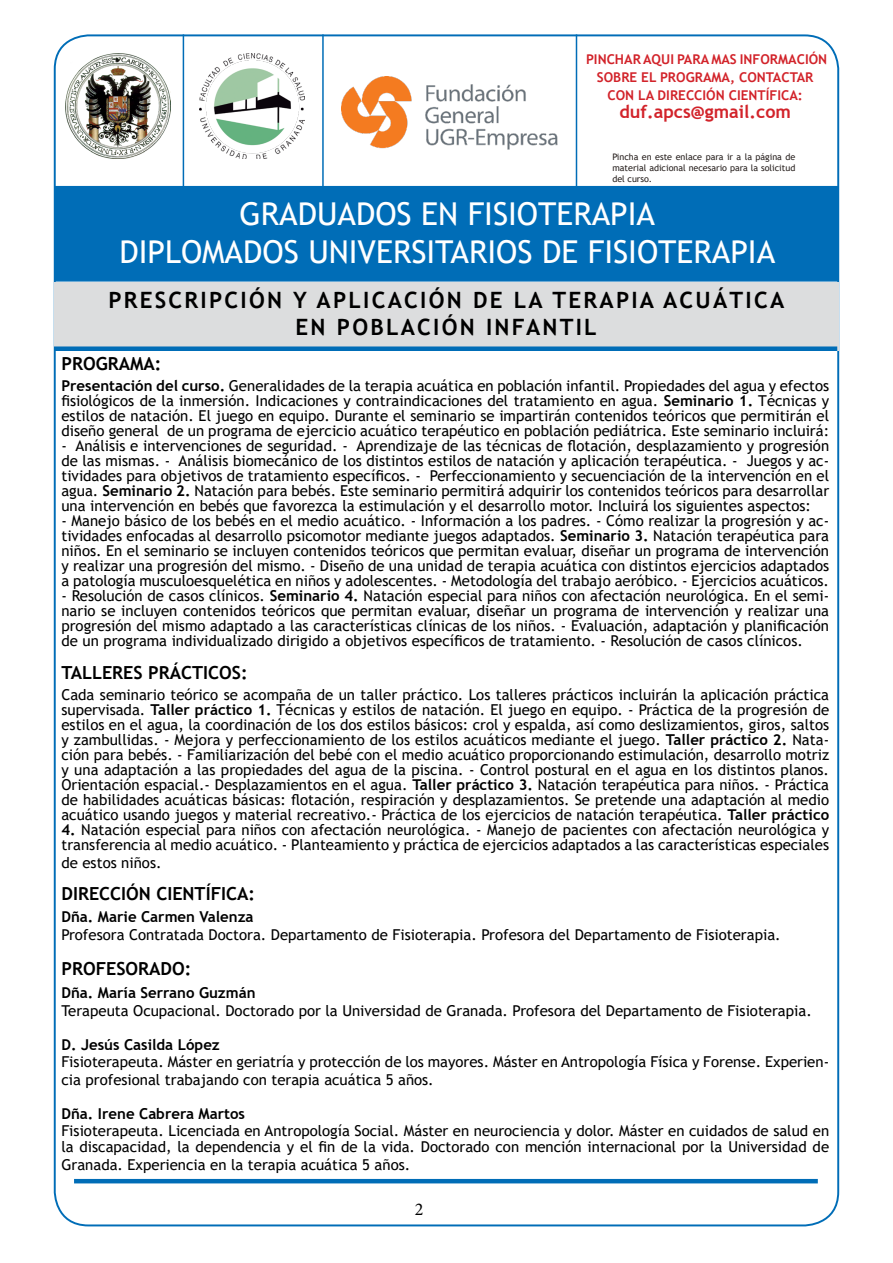
<style>
.page{position:relative;width:893px;height:1263px;background:#fff}
.page>*{position:absolute;margin:0;border:0;box-sizing:border-box;transform-origin:0 0}
.t1{font:31.5px/37.8px "Trebuchet MS";color:#fff;text-align:center}
.t2{font:700 22.5px/27px "Trebuchet MS";letter-spacing:.1em;color:#000;text-align:center}
.t3{font:700 18px "Trebuchet MS";color:#000}
.t4{font:700 18px "Trebuchet MS";color:#d2232a}
.t5{font:18px "Minion Pro";color:#000}
.t6{font:15px/15px "Trebuchet MS";color:#000;text-align:justify}
.t7{font:700 15px "Trebuchet MS";color:#000}
.t8{font:700 13.5px/18px "Trebuchet MS";color:#d2232a;text-align:center}
.t9{font:9px/10.8px "Trebuchet MS";color:#28211f;text-align:justify}
.s1{font-weight:700}
</style>
<div class="page">
<hr style="left:74px;top:1179px;width:744px;height:4px;background:#006db7">
<div style="left:54px;top:186px;width:785px;height:96px;background:#006db7;border:2px solid #006db7"></div>
<img style="left:341px;top:76px;width:217px;height:74px">
<img style="left:200px;top:54px;width:105px;height:105px">
<img style="left:66px;top:54px;width:105px;height:105px">
<hr style="left:183px;top:34px;width:1px;height:160px;background:#006db7">
<hr style="left:322px;top:34px;width:2px;height:157px;background:#006db7">
<hr style="left:576px;top:34px;width:1px;height:157px;background:#006db7">
<div style="left:54px;top:282px;width:785px;height:69px;background:#dcddde"></div>
<div style="left:54px;top:346px;width:783px;height:5px;background:#006db7"></div>
<p class="t8" style="left:586px;top:50px;width:243px">PINCHAR AQUI PARA MAS INFORMACIÓN<br>SOBRE EL PROGRAMA, CONTACTAR<br>CON LA DIRECCIÓN CIENTÍFICA:</p>
<p class="t4" style="left:619px;top:100px;width:173px">duf.apcs@gmail.com</p>
<p class="t9" style="left:612px;top:152px;width:185px">Pincha en este enlace para ir a la página de material adicional necesario para la solicitud del curso.</p>
<h1 class="t1" style="left:119px;top:195px;width:657px">GRADUADOS EN FISIOTERAPIA<br>DIPLOMADOS UNIVERSITARIOS DE FISIOTERAPIA</h1>
<h2 class="t2" style="left:108px;top:286px;width:677px">PRESCRIPCIÓN Y APLICACIÓN DE LA TERAPIA ACUÁTICA<br>EN POBLACIÓN INFANTIL</h2>
<p class="t3" style="left:61px;top:353px;width:102px">PROGRAMA:</p>
<p class="t6" style="left:61px;top:378px;width:769px"><span class="s1">Presentación del curso.</span> Generalidades de la terapia acuática en población infantil. Propiedades del agua y efectos fisiológicos de la inmersión. Indicaciones y contraindicaciones del tratamiento en agua. <span class="s1">Seminario 1.</span> Técnicas y estilos de natación. El juego en equipo. Durante el seminario se impartirán contenidos teóricos que permitirán el diseño general de un programa de ejercicio acuático terapéutico en población pediátrica. Este seminario incluirá:</p>
<p class="t6" style="left:61px;top:438px;width:769px">- Análisis e intervenciones de seguridad. - Aprendizaje de las técnicas de flotación, desplazamiento y progresión de las mismas. - Análisis biomecánico de los distintos estilos de natación y aplicación terapéutica. - Juegos y ac&shy;tividades para objetivos de tratamiento específicos. - Perfeccionamiento y secuenciación de la intervención en el agua. <span class="s1">Seminario 2.</span> Natación para bebés. Este seminario permitirá adquirir los contenidos teóricos para desarrollar una intervención en bebés que favorezca la estimulación y el desarrollo motor. Incluirá los siguientes aspectos:</p>
<p class="t6" style="left:61px;top:513px;width:769px">- Manejo básico de los bebés en el medio acuático. - Información a los padres. - Cómo realizar la progresión y ac&shy;tividades enfocadas al desarrollo psicomotor mediante juegos adaptados. <span class="s1">Seminario 3.</span> Natación terapéutica para niños. En el seminario se incluyen contenidos teóricos que permitan evaluar, diseñar un programa de intervención y realizar una progresión del mismo. - Diseño de una unidad de terapia acuática con distintos ejercicios adaptados a patología musculoesquelética en niños y adolescentes. - Metodología del trabajo aeróbico. - Ejercicios acuáticos.</p>
<p class="t6" style="left:61px;top:588px;width:769px">- Resolución de casos clínicos. <span class="s1">Seminario 4.</span> Natación especial para niños con afectación neurológica. En el semi&shy;nario se incluyen contenidos teóricos que permitan evaluar, diseñar un programa de intervención y realizar una progresión del mismo adaptado a las características clínicas de los niños. - Evaluación, adaptación y planificación de un programa individualizado dirigido a objetivos específicos de tratamiento. - Resolución de casos clínicos.</p>
<p class="t3" style="left:61px;top:661px;width:188px">TALLERES PRÁCTICOS:</p>
<p class="t6" style="left:61px;top:687px;width:769px">Cada seminario teórico se acompaña de un taller práctico. Los talleres prácticos incluirán la aplicación práctica supervisada. <span class="s1">Taller práctico 1.</span> Técnicas y estilos de natación. El juego en equipo. - Práctica de la progresión de estilos en el agua, la coordinación de los dos estilos básicos: crol y espalda, así como deslizamientos, giros, saltos y zambullidas. - Mejora y perfeccionamiento de los estilos acuáticos mediante el juego. <span class="s1">Taller práctico 2.</span> Nata&shy;ción para bebés. - Familiarización del bebé con el medio acuático proporcionando estimulación, desarrollo motriz y una adaptación a las propiedades del agua de la piscina. - Control postural en el agua en los distintos planos.<br>Orientación espacial.- Desplazamientos en el agua. <span class="s1">Taller práctico 3.</span> Natación terapéutica para niños. - Práctica de habilidades acuáticas básicas: flotación, respiración y desplazamientos. Se pretende una adaptación al medio acuático usando juegos y material recreativo.- Práctica de los ejercicios de natación terapéutica. <span class="s1">Taller práctico</span></p>
<p class="t6" style="left:61px;top:822px;width:769px"><span class="s1">4.</span> Natación especial para niños con afectación neurológica. - Manejo de pacientes con afectación neurológica y transferencia al medio acuático. - Planteamiento y práctica de ejercicios adaptados a las características especiales</p>
<p class="t6" style="left:61px;top:855px;width:102px">de estos niños.</p>
<p class="t3" style="left:61px;top:882px;width:195px">DIRECCIÓN CIENTÍFICA:</p>
<p class="t7" style="left:61px;top:907px;width:194px">Dña. Marie Carmen Valenza</p>
<p class="t6" style="left:61px;top:927px;width:721px">Profesora Contratada Doctora. Departamento de Fisioterapia. Profesora del Departamento de Fisioterapia.</p>
<p class="t3" style="left:61px;top:958px;width:132px">PROFESORADO:</p>
<p class="t7" style="left:61px;top:983px;width:196px">Dña. María Serrano Guzmán</p>
<p class="t6" style="left:61px;top:1003px;width:752px">Terapeuta Ocupacional. Doctorado por la Universidad de Granada. Profesora del Departamento de Fisioterapia.</p>
<p class="t7" style="left:61px;top:1036px;width:160px">D. Jesús Casilda López</p>
<p class="t6" style="left:61px;top:1052px;width:769px;line-height:18px">Fisioterapeuta. Máster en geriatría y protección de los mayores. Máster en Antropología Física y Forense. Experien&shy;cia profesional trabajando con terapia acuática 5 años.</p>
<p class="t7" style="left:61px;top:1105px;width:185px">Dña. Irene Cabrera Martos</p>
<p class="t6" style="left:61px;top:1122px;width:769px;line-height:16.5px">Fisioterapeuta. Licenciada en Antropología Social. Máster en neurociencia y dolor. Máster en cuidados de salud en la discapacidad, la dependencia y el fin de la vida. Doctorado con mención internacional por la Universidad de</p>
<p class="t6" style="left:61px;top:1157px;width:350px">Granada. Experiencia en la terapia acuática 5 años.</p>
<p class="t5" style="left:415px;top:1197px;width:10px">2</p>
</div>
